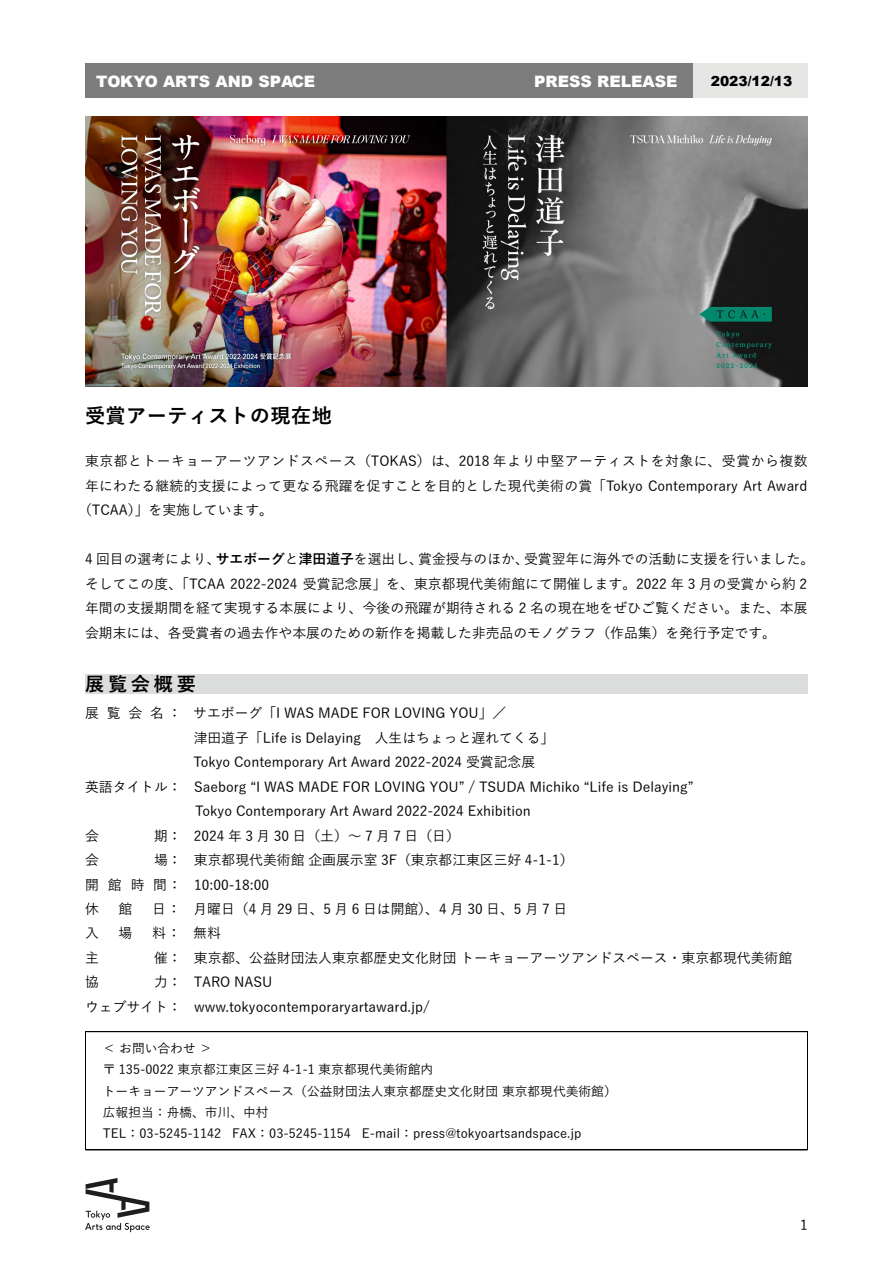
<style>
.page{position:relative;width:893px;height:1263px;background:#fff}
.page>*{position:absolute;margin:0;border:0;box-sizing:border-box;transform-origin:0 0}
.t1{font:700 20.25px "Yu Go";letter-spacing:.02em;color:#000}
.t2{font:700 19.2px "Yu Go";letter-spacing:.2em;color:#000}
.t3{font:900 15.75px "Arial";color:#fff}
.t4{font:500 13.8px/24.5px "Yu Go";color:#000}
.t5{font:500 13.8px "Yu Go";letter-spacing:.02em;color:#000}
.t6{font:500 13.8px "Yu Go";letter-spacing:.04em;color:#000}
.t7{font:900 13.8px "Arial";color:#000}
.t8{font:500 12.75px/21.3px "Yu Go";color:#000}
.s1{font-weight:700}
</style>
<div class="page">
<div style="left:85px;top:64px;width:608px;height:34px;background:#7c7c7d"></div>
<div style="left:693px;top:64px;width:115px;height:34px;background:#e6e6e5"></div>
<svg style="left:85px;top:1178px;width:65px;height:54px"></svg>
<div style="left:85px;top:674px;width:722px;height:19px;background:#dcdddd"></div>
<svg style="left:85px;top:1031px;width:723px;height:119px"></svg>
<img style="left:85px;top:117px;width:723px;height:269px">
<p class="t3" style="left:96px;top:70px;width:221px">TOKYO ARTS AND SPACE</p>
<p class="t3" style="left:534px;top:70px;width:145px">PRESS RELEASE</p>
<p class="t7" style="left:711px;top:71px;width:83px">2023/12/13</p>
<h1 class="t1" style="left:85px;top:404px;width:248px">受賞アーティストの現在地</h1>
<p class="t6" style="left:85px;top:449px;width:724px">東京都とトーキョーアーツアンドスペース（TOKAS）は、2018 年より中堅アーティストを対象に、受賞から複数</p>
<p class="t5" style="left:85px;top:473px;width:724px">年にわたる継続的支援によって更なる飛躍を促すことを目的とした現代美術の賞「Tokyo Contemporary Art Award</p>
<p class="t4" style="left:78px;top:496px;width:196px">（TCAA）」を実施しています。</p>
<p class="t4" style="left:85px;top:545px;width:731px">4 回目の選考により、<span class="s1">サエボーグ</span>と<span class="s1">津田道子</span>を選出し、賞金授与のほか、受賞翌年に海外での活動に支援を行いました。そしてこの度、「TCAA 2022-2024 受賞記念展」を、東京都現代美術館にて開催します。2022 年 3 月の受賞から約 2年間の支援期間を経て実現する本展により、今後の飛躍が期待される 2 名の現在地をぜひご覧ください。また、本展会期末には、各受賞者の過去作や本展のための新作を掲載した非売品のモノグラフ（作品集）を発行予定です。</p>
<h2 class="t2" style="left:85px;top:673px;width:112px">展覧会概要</h2>
<p class="t4" style="left:85px;top:699px;width:423px">展 覧 会 名： サエボーグ「I WAS MADE FOR LOVING YOU」／</p>
<p class="t4" style="left:85px;top:724px;width:471px">　　　　　　　　津田道子「Life is Delaying　人生はちょっと遅れてくる」</p>
<p class="t4" style="left:194px;top:748px;width:343px">Tokyo Contemporary Art Award 2022-2024 受賞記念展</p>
<p class="t4" style="left:85px;top:773px;width:610px">英語タイトル： Saeborg “I WAS MADE FOR LOVING YOU” / TSUDA Michiko “Life is Delaying”</p>
<p class="t4" style="left:195px;top:797px;width:337px">Tokyo Contemporary Art Award 2022-2024 Exhibition</p>
<p class="t4" style="left:85px;top:822px;width:15px">会</p>
<p class="t4" style="left:154px;top:822px;width:307px">期： 2024 年 3 月 30 日（土）～ 7 月 7 日（日）</p>
<p class="t4" style="left:85px;top:846px;width:15px">会</p>
<p class="t4" style="left:85px;top:846px;width:490px;text-indent:69px">場： 東京都現代美術館 企画展示室 3F（東京都江東区三好 4-1-1）開 館 時 間： 10:00-18:00<br>休</p>
<p class="t4" style="left:119px;top:895px;width:15px">館</p>
<p class="t4" style="left:152px;top:895px;width:417px">日： 月曜日（4 月 29 日、5 月 6 日は開館）、4 月 30 日、5 月 7 日</p>
<p class="t4" style="left:85px;top:919px;width:15px">入</p>
<p class="t4" style="left:119px;top:919px;width:15px">場</p>
<p class="t4" style="left:152px;top:919px;width:70px">料： 無料</p>
<p class="t4" style="left:85px;top:944px;width:15px">主</p>
<p class="t4" style="left:154px;top:944px;width:640px">催： 東京都、公益財団法人東京都歴史文化財団 トーキョーアーツアンドスペース・東京都現代美術館</p>
<p class="t4" style="left:85px;top:968px;width:15px">協</p>
<p class="t4" style="left:85px;top:968px;width:346px;text-indent:69px">力： TARO NASU<br>ウェブサイト： www.tokyocontemporaryartaward.jp/</p>
<p class="t8" style="left:103px;top:1036px;width:522px">＜ お問い合わせ ＞<br>〒 135-0022 東京都江東区三好 4-1-1 東京都現代美術館内<br>トーキョーアーツアンドスペース（公益財団法人東京都歴史文化財団 東京都現代美術館）　広報担当：舟橋、市川、中村<br>TEL： 03-5245-1142 FAX： 03-5245-1154 E-mail： press@tokyoartsandspace.jp</p>
<p class="t4" style="left:800px;top:1210px;width:9px">1</p>
</div>
